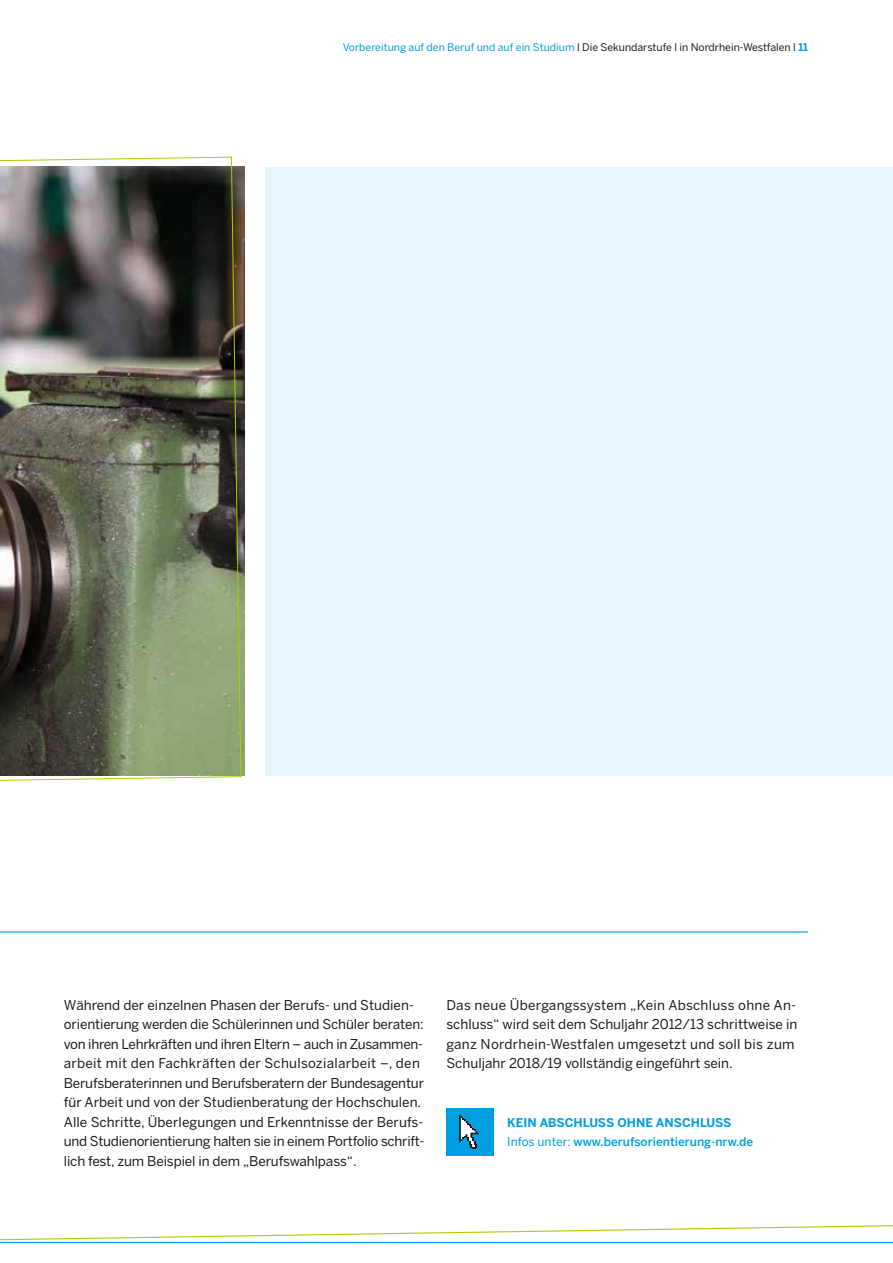
<style>
.page{position:relative;width:893px;height:1263px;background:#fff}
.page>*{position:absolute;margin:0;border:0;box-sizing:border-box;transform-origin:0 0}
.t1{font:13.5px/19.5px "Benton Sans";color:#1d1d1b}
.t2{font:500 12px/19.5px "Benton Sans";color:#009fe3}
.t3{font:10.5px "Benton Sans";color:#1d1d1b}
.s1{color:#009fe3}
.s2{font-weight:700;color:#009fe3}
.s3{font-weight:700}
.s4{font-weight:400}
</style>
<div class="page">
<svg style="left:0;top:1225px;width:893px;height:18px"></svg>
<hr style="left:0;top:931px;width:808px;height:1px;background:#009fe3">
<img style="left:0;top:156px;width:242px;height:625px">
<div style="left:266px;top:167px;width:627px;height:609px;background:#e6f5fe"></div>
<div style="left:446px;top:1108px;width:48px;height:48px;background:#009fe3"></div>
<svg style="left:459px;top:1115px;width:20px;height:34px"></svg>
<p class="t3" style="left:343px;top:41px;width:466px"><span class="s1">Vorbereitung auf den Beruf und auf ein Studium</span> l Die Sekundarstufe l in Nordrhein-Westfalen l <span class="s2">11</span></p>
<p class="t1" style="left:64px;top:995px;width:362px">Während der einzelnen Phasen der Berufs- und Studien&shy;orientierung werden die Schülerinnen und Schüler beraten: von ihren Lehrkräften und ihren Eltern – auch in Zusammen&shy;arbeit mit den Fachkräften der Schulsozialarbeit –, den Berufsberaterinnen und Berufsberatern der Bundesagentur für Arbeit und von der Studienberatung der Hochschulen.<br>Alle Schritte, Überlegungen und Erkenntnisse der Berufs&shy;und Studienorientierung halten sie in einem Portfolio schrift&shy;lich fest, zum Beispiel in dem „Berufswahlpass“.</p>
<p class="t1" style="left:446px;top:995px;width:352px">Das neue Übergangssystem „Kein Abschluss ohne An&shy;schluss“ wird seit dem Schuljahr 2012/13 schrittweise in ganz Nordrhein-Westfalen umgesetzt und soll bis zum Schuljahr 2018/19 vollständig eingeführt sein.</p>
<p class="t2" style="left:507px;top:1112px;width:247px"><span class="s3">KEIN ABSCHLUSS OHNE ANSCHLUSS<br></span><span class="s4">Infos unter:</span> www.berufsorientierung-nrw.de</p>
</div>
